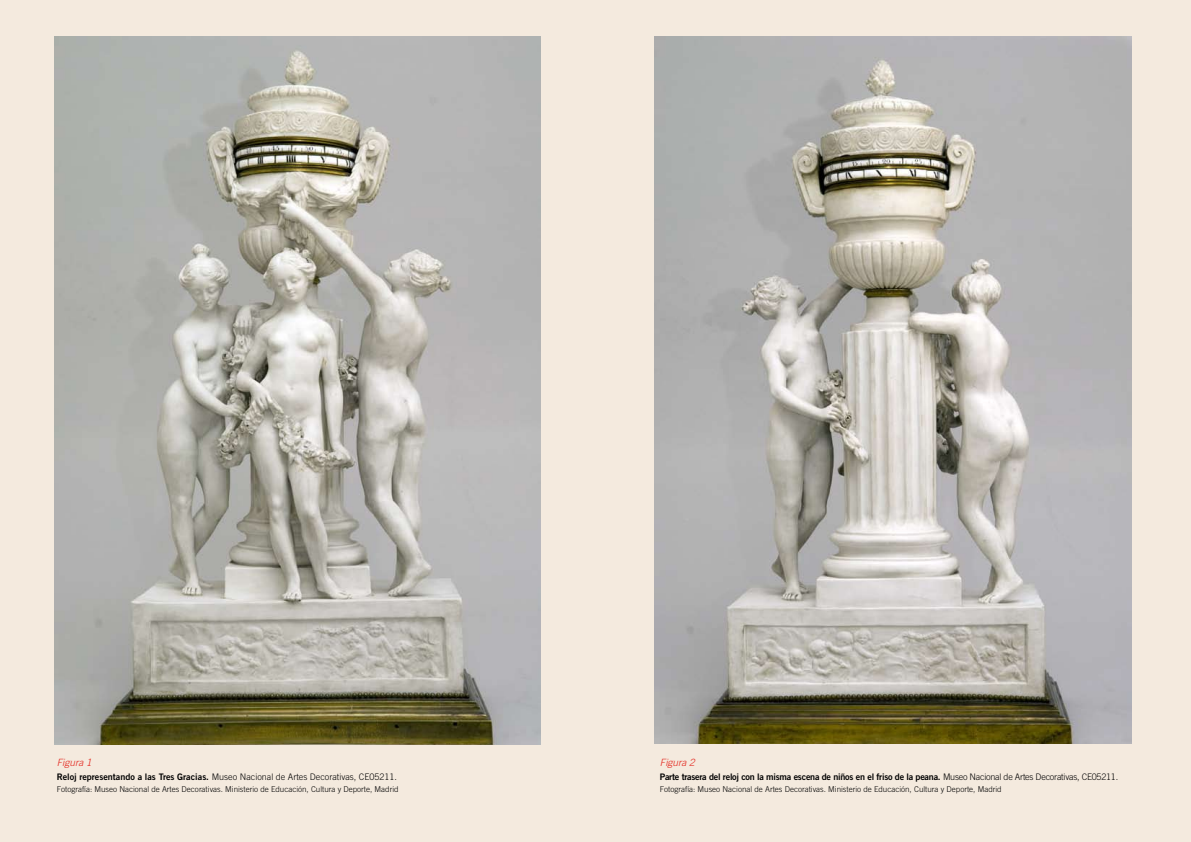
<style>
.page{position:relative;width:1191px;height:842px;background:#fff}
.page>*{position:absolute;margin:0;border:0;box-sizing:border-box;transform-origin:0 0}
.t1{font:italic 300 10px "Trade Gothic LT";color:#e32219}
.t2{font:9px "Trade Gothic LT Bold Two";letter-spacing:-.025em;color:#000}
.t3{font:300 9px "Trade Gothic LT";color:#000}
.t4{font:300 8px "Trade Gothic LT";color:#000}
.s1{font-family:"Trade Gothic LT Bold Two";font-weight:400}
.s2{font-family:"Trade Gothic LT";font-weight:300}
</style>
<div class="page">
<div style="left:0;top:0;width:595px;height:842px;background:#f4eade"></div>
<div style="left:595px;top:0;width:596px;height:842px;background:#f4eade"></div>
<img style="left:55px;top:36px;width:485px;height:709px">
<img style="left:654px;top:36px;width:477px;height:708px">
<p class="t1" style="left:57px;top:757px;width:37px">Figura 1</p>
<p class="t3" style="left:57px;top:772px;width:342px"><span class="s1">Reloj representando a las Tres Gracias.</span> Museo Nacional de Artes Decorativas, CE05211.</p>
<p class="t4" style="left:57px;top:785px;width:343px">Fotografía: Museo Nacional de Artes Decorativas. Ministerio de Educación, Cultura y Deporte, Madrid</p>
<p class="t1" style="left:660px;top:757px;width:37px">Figura 2</p>
<p class="t2" style="left:660px;top:771px;width:460px">Parte trasera del reloj con la misma escena de niños en el friso de la peana. <span class="s2">Museo Nacional de Artes Decorativas, CE05211.</span></p>
<p class="t4" style="left:660px;top:785px;width:343px">Fotografía: Museo Nacional de Artes Decorativas. Ministerio de Educación, Cultura y Deporte, Madrid</p>
</div>
